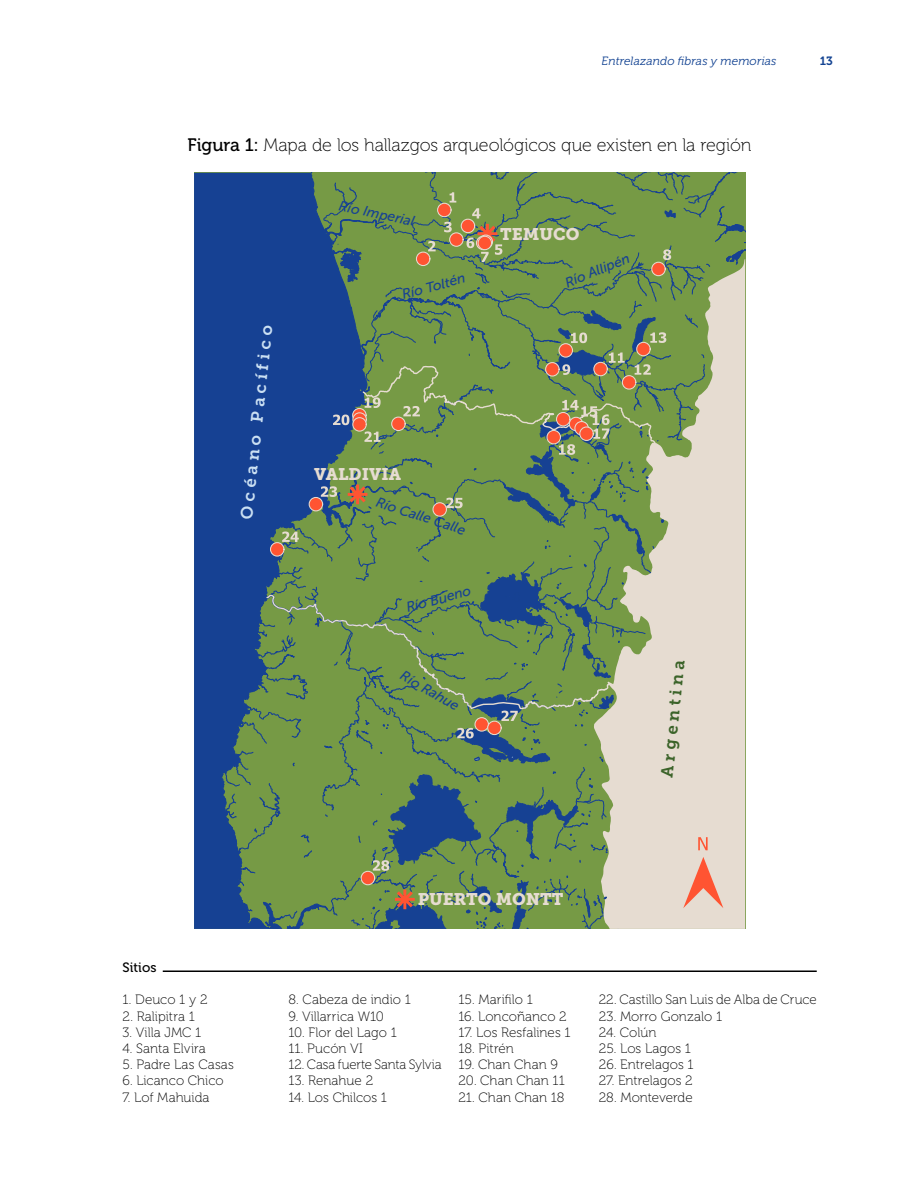
<style>
.page{position:relative;width:918px;height:1188px;background:#fff}
.page>*{position:absolute;margin:0;border:0;box-sizing:border-box;transform-origin:0 0}
.t1{font:18px "Museo 100";letter-spacing:-.01em;color:#000}
.t2{font:16.8px "Museo Slab 900";color:#e6dcd1}
.t3{font:16.8px "Museo Slab 700";color:#cbe0f3}
.t4{font:16.8px "Museo Slab 700";color:#3b6329}
.t5{font:italic 13.95px "Museo Sans 500";color:#164194}
.t6{font:13.5px "Museo 100";color:#000}
.t7{font:13.5px "Museo 500";color:#000}
.t8{font:italic 12px "Museo 300";letter-spacing:.01em;color:#134392}
.t9{font:12px "Museo 700";color:#134392}
.s1{font-family:"Museo 500"}
</style>
<div class="page">
<hr style="left:163px;top:970px;width:654px;height:2px;background:#000">
<svg style="left:530px;top:173px;width:215px;height:86px;background:#719548"></svg>
<svg style="left:530px;top:218px;width:113px;height:553px;background:#719548"></svg>
<svg style="left:594px;top:259px;width:151px;height:670px;background:#cfceb6"></svg>
<svg style="left:194px;top:173px;width:336px;height:756px;background:#446c6c"></svg>
<svg style="left:664px;top:207px;width:12px;height:13px"></svg>
<svg style="left:725px;top:223px;width:19px;height:10px"></svg>
<svg style="left:725px;top:249px;width:19px;height:17px"></svg>
<svg style="left:332px;top:247px;width:30px;height:36px"></svg>
<svg style="left:660px;top:519px;width:5px;height:7px"></svg>
<svg style="left:382px;top:724px;width:8px;height:6px"></svg>
<svg style="left:380px;top:751px;width:3px;height:4px"></svg>
<svg style="left:275px;top:809px;width:6px;height:9px"></svg>
<svg style="left:361px;top:917px;width:3px;height:4px"></svg>
<div style="left:651px;top:262px;width:15px;height:14px;background:#ff5432;border:1px solid #e6dcd1;border-radius:50%"></div>
<svg style="left:372px;top:771px;width:236px;height:158px;background:#618558"></svg>
<svg style="left:450px;top:192px;width:6px;height:11px"></svg>
<svg style="left:428px;top:241px;width:8px;height:10px"></svg>
<svg style="left:444px;top:222px;width:8px;height:10px"></svg>
<svg style="left:467px;top:208px;width:35px;height:54px;background:#87955a"></svg>
<svg style="left:548px;top:307px;width:77px;height:45px;background:#6b8e54"></svg>
<svg style="left:632px;top:317px;width:34px;height:58px"></svg>
<svg style="left:663px;top:249px;width:8px;height:11px"></svg>
<svg style="left:683px;top:857px;width:40px;height:51px;background:#edb2a0"></svg>
<svg style="left:698px;top:837px;width:10px;height:13px"></svg>
<svg style="left:265px;top:352px;width:392px;height:365px;background:#64865d"></svg>
<div style="left:437px;top:203px;width:15px;height:14px;background:#ff5432;border:1px solid #e6dcd1;border-radius:50%"></div>
<div style="left:416px;top:252px;width:14px;height:14px;background:#ff5432;border:1px solid #e6dcd1;border-radius:50%"></div>
<svg style="left:449px;top:232px;width:15px;height:15px"></svg>
<div style="left:461px;top:219px;width:14px;height:14px;background:#ff5432;border:1px solid #e6dcd1;border-radius:50%"></div>
<svg style="left:479px;top:235px;width:14px;height:14px"></svg>
<svg style="left:476px;top:236px;width:14px;height:14px"></svg>
<div style="left:478px;top:236px;width:14px;height:14px;background:#ff5432;border:1px solid #e6dcd1;border-radius:50%"></div>
<div style="left:545px;top:362px;width:15px;height:15px;background:#ff5432;border:1px solid #e6dcd1;border-radius:50%"></div>
<div style="left:559px;top:343px;width:14px;height:15px;background:#ff5432;border:1px solid #e6dcd1;border-radius:50%"></div>
<svg style="left:352px;top:408px;width:15px;height:14px"></svg>
<svg style="left:352px;top:412px;width:15px;height:15px"></svg>
<svg style="left:352px;top:417px;width:15px;height:15px"></svg>
<div style="left:391px;top:417px;width:15px;height:14px;background:#ff5432;border:1px solid #e6dcd1;border-radius:50%"></div>
<div style="left:309px;top:497px;width:14px;height:14px;background:#ff5432;border:1px solid #e6dcd1;border-radius:50%"></div>
<div style="left:270px;top:542px;width:14px;height:15px;background:#ff5432;border:1px solid #e6dcd1;border-radius:50%"></div>
<svg style="left:432px;top:502px;width:15px;height:15px"></svg>
<div style="left:361px;top:871px;width:14px;height:14px;background:#ff5432;border:1px solid #e6dcd1;border-radius:50%"></div>
<svg style="left:436px;top:400px;width:213px;height:364px;background:#77955b"></svg>
<p class="t8" style="left:602px;top:54px;width:176px">Entrelazando fibras y memorias</p>
<p class="t9" style="left:820px;top:54px;width:15px">13</p>
<h1 class="t1" style="left:188px;top:135px;width:566px"><span class="s1">Figura 1:</span> Mapa de los hallazgos arqueológicos que existen en la región</h1>
<p class="t3" style="left:237px;top:518px;width:196px;rotate:-84deg">O c é a n o P a c í f i c o</p>
<p class="t5" style="left:341px;top:198px;width:79px;rotate:12deg">Río Imperial</p>
<p class="t5" style="left:400px;top:287px;width:67px;rotate:-15deg">Río Toltén</p>
<p class="t2" style="left:500px;top:224px;width:81px">TEMUCO</p>
<p class="t5" style="left:563px;top:276px;width:70px;rotate:-22deg">Río Allipén</p>
<p class="t2" style="left:314px;top:464px;width:88px">VALDIVIA</p>
<p class="t5" style="left:379px;top:494px;width:95px;rotate:18deg">Río Calle Calle</p>
<p class="t5" style="left:404px;top:600px;width:68px;rotate:-15deg">Río Bueno</p>
<p class="t5" style="left:405px;top:668px;width:67px;rotate:30deg">Río Rahue</p>
<p class="t4" style="left:657px;top:776px;width:120px;rotate:-84deg">A r g e n t i n a</p>
<p class="t7" style="left:123px;top:960px;width:36px">Sitios</p>
<p class="t6" style="left:123px;top:993px;width:87px">1. Deuco 1 y 2</p>
<p class="t6" style="left:123px;top:1009px;width:74px">2. Ralipitra 1</p>
<p class="t6" style="left:123px;top:1025px;width:80px">3. Villa JMC 1</p>
<p class="t6" style="left:123px;top:1041px;width:85px">4. Santa Elvira</p>
<p class="t6" style="left:123px;top:1057px;width:113px">5. Padre Las Casas</p>
<p class="t6" style="left:123px;top:1074px;width:103px">6. Licanco Chico</p>
<p class="t6" style="left:123px;top:1090px;width:89px">7. Lof Mahuida</p>
<p class="t2" style="left:418px;top:890px;width:147px">PUERTO MONTT</p>
<p class="t6" style="left:288px;top:993px;width:124px">8. Cabeza de indio 1</p>
<p class="t6" style="left:288px;top:1009px;width:97px">9. Villarrica W10</p>
<p class="t6" style="left:288px;top:1025px;width:110px">10. Flor del Lago 1</p>
<p class="t6" style="left:288px;top:1041px;width:76px">11. Pucón VI</p>
<p class="t6" style="left:288px;top:1057px;width:155px">12. Casa fuerte Santa Sylvia</p>
<p class="t6" style="left:288px;top:1074px;width:86px">13. Renahue 2</p>
<p class="t6" style="left:288px;top:1090px;width:100px">14. Los Chilcos 1</p>
<p class="t6" style="left:459px;top:993px;width:76px">15. Marifilo 1</p>
<p class="t6" style="left:459px;top:1009px;width:110px">16. Loncoñanco 2</p>
<p class="t6" style="left:459px;top:1025px;width:114px">17. Los Resfalines 1</p>
<p class="t6" style="left:459px;top:1041px;width:57px">18. Pitrén</p>
<p class="t6" style="left:459px;top:1057px;width:101px">19. Chan Chan 9</p>
<p class="t6" style="left:459px;top:1074px;width:108px">20. Chan Chan 11</p>
<p class="t6" style="left:459px;top:1090px;width:107px">21. Chan Chan 18</p>
<p class="t6" style="left:599px;top:993px;width:219px">22. Castillo San Luis de Alba de Cruce</p>
<p class="t6" style="left:599px;top:1009px;width:125px">23. Morro Gonzalo 1</p>
<p class="t6" style="left:599px;top:1025px;width:59px">24. Colún</p>
<p class="t6" style="left:599px;top:1041px;width:94px">25. Los Lagos 1</p>
<p class="t6" style="left:599px;top:1057px;width:96px">26. Entrelagos 1</p>
<p class="t6" style="left:599px;top:1074px;width:95px">27. Entrelagos 2</p>
<p class="t6" style="left:599px;top:1090px;width:95px">28. Monteverde</p>
</div>
